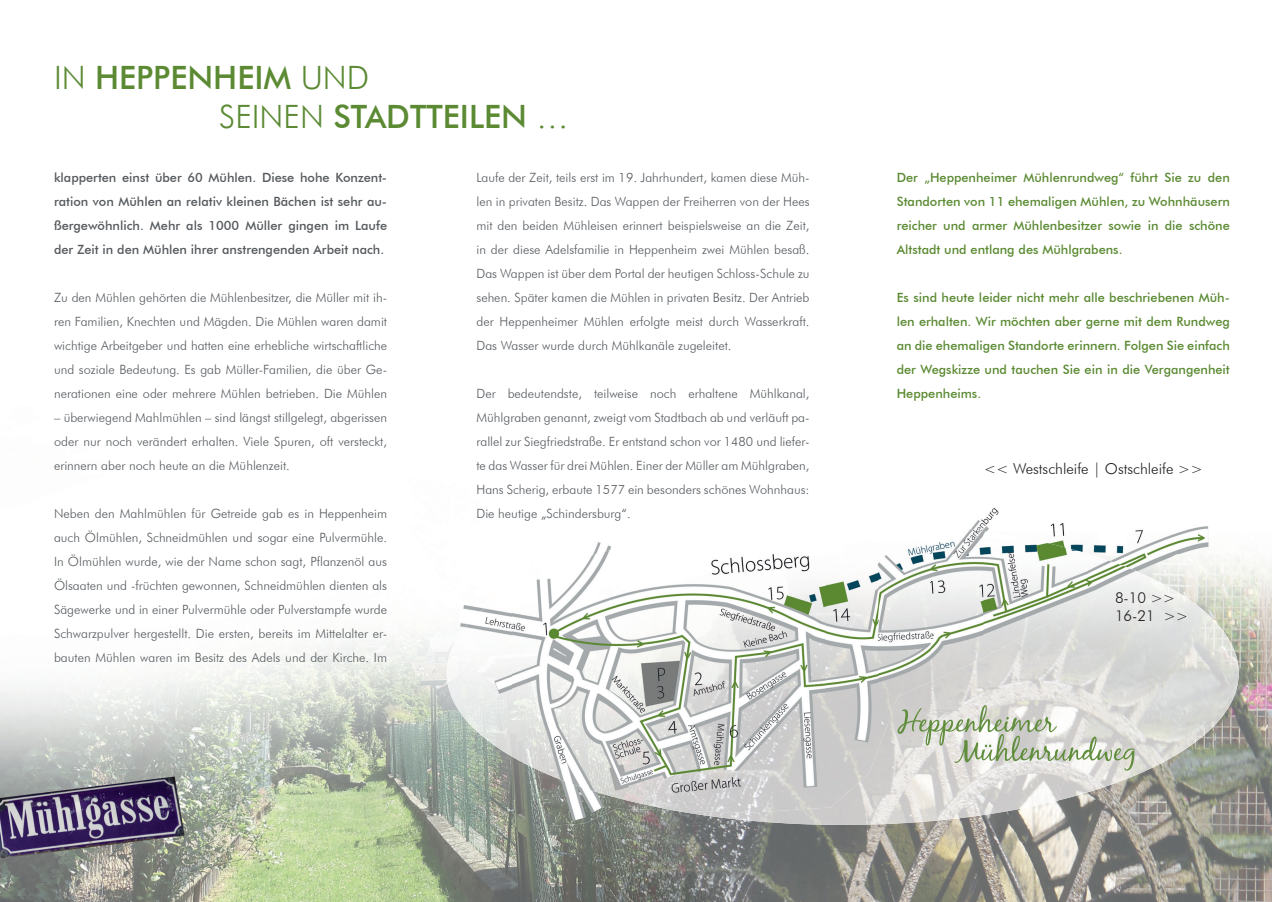
<style>
.page{position:relative;width:1272px;height:902px;background:#fff}
.page>*{position:absolute;margin:0;border:0;box-sizing:border-box;transform-origin:0 0}
.t1{font:500 32.1px/38.5px "Futura BT";color:#5b8a33}
.t2{font:300 15px/18px "Futura BT";color:#231f20}
.t3{font:300 12.75px/24px "Futura BT";color:#555a5e;text-align:justify}
.t4{font:500 12.75px/24px "Futura BT";color:#5b8a33;text-align:justify}
.t5{font:500 12.75px/24px "Futura BT";color:#555a5e;text-align:justify}
.s1{font-weight:300}
</style>
<div class="page">
<img style="left:0;top:558px;width:1271px;height:343px">
<img style="left:1028px;top:573px;width:210px;height:201px">
<img style="left:446px;top:587px;width:53px;height:161px">
<img style="left:922px;top:657px;width:106px;height:164px">
<img style="left:499px;top:698px;width:12px;height:72px">
<img style="left:869px;top:748px;width:53px;height:76px">
<img style="left:816px;top:807px;width:53px;height:17px">
<img style="left:674px;top:812px;width:142px;height:12px">
<img style="left:1027px;top:774px;width:111px;height:33px">
<img style="left:0;top:769px;width:190px;height:96px">
<img style="left:935px;top:705px;width:49px;height:25px">
<img style="left:538px;top:812px;width:65px;height:14px">
<img style="left:602px;top:812px;width:72px;height:3px">
<img style="left:498px;top:559px;width:13px;height:30px">
<img style="left:974px;top:508px;width:252px;height:65px">
<img style="left:511px;top:542px;width:315px;height:270px">
<img style="left:825px;top:542px;width:54px;height:265px">
<img style="left:878px;top:542px;width:53px;height:206px">
<img style="left:459px;top:589px;width:53px;height:109px">
<img style="left:930px;top:525px;width:54px;height:156px">
<img style="left:983px;top:531px;width:105px;height:126px">
<img style="left:1087px;top:553px;width:54px;height:48px">
<h1 class="t1" style="left:219px;top:58px;width:351px;text-indent:-165px"><span class="s1">IN</span> HEPPENHEIM <span class="s1">UND<br>SEINEN</span> STADTTEILEN <span class="s1">…</span></h1>
<p class="t5" style="left:54px;top:165px;width:334px">klapperten einst über 60 Mühlen. Diese hohe Konzent&shy;ration von Mühlen an relativ kleinen Bächen ist sehr au&shy;ßergewöhnlich. Mehr als 1000 Müller gingen im Laufe der Zeit in den Mühlen ihrer anstrengenden Arbeit nach.</p>
<p class="t3" style="left:54px;top:285px;width:334px">Zu den Mühlen gehörten die Mühlenbesitzer, die Müller mit ih&shy;ren Familien, Knechten und Mägden. Die Mühlen waren damit wichtige Arbeitgeber und hatten eine erhebliche wirtschaftliche und soziale Bedeutung. Es gab Müller-Familien, die über Ge&shy;nerationen eine oder mehrere Mühlen betrieben. Die Mühlen</p>
<p class="t3" style="left:54px;top:405px;width:334px">– überwiegend Mahlmühlen – sind längst stillgelegt, abgerissen oder nur noch verändert erhalten. Viele Spuren, oft versteckt, erinnern aber noch heute an die Mühlenzeit.</p>
<p class="t3" style="left:54px;top:501px;width:334px">Neben den Mahlmühlen für Getreide gab es in Heppenheim auch Ölmühlen, Schneidmühlen und sogar eine Pulvermühle.<br>In Ölmühlen wurde, wie der Name schon sagt, Pflanzenöl aus Ölsaaten und -früchten gewonnen, Schneidmühlen dienten als Sägewerke und in einer Pulvermühle oder Pulverstampfe wurde Schwarzpulver hergestellt. Die ersten, bereits im Mittelalter er&shy;bauten Mühlen waren im Besitz des Adels und der Kirche. Im</p>
<p class="t3" style="left:476px;top:165px;width:334px">Laufe der Zeit, teils erst im 19. Jahrhundert, kamen diese Müh&shy;len in privaten Besitz. Das Wappen der Freiherren von der Hees mit den beiden Mühleisen erinnert beispielsweise an die Zeit, in der diese Adelsfamilie in Heppenheim zwei Mühlen besaß.<br>Das Wappen ist über dem Portal der heutigen Schloss-Schule zu sehen. Später kamen die Mühlen in privaten Besitz. Der Antrieb der Heppenheimer Mühlen erfolgte meist durch Wasserkraft.<br>Das Wasser wurde durch Mühlkanäle zugeleitet.</p>
<p class="t3" style="left:476px;top:381px;width:334px">Der bedeutendste, teilweise noch erhaltene Mühlkanal, Mühlgraben genannt, zweigt vom Stadtbach ab und verläuft pa&shy;rallel zur Siegfriedstraße. Er entstand schon vor 1480 und liefer&shy;te das Wasser für drei Mühlen. Einer der Müller am Mühlgraben, Hans Scherig, erbaute 1577 ein besonders schönes Wohnhaus:<br>Die heutige „Schindersburg“.</p>
<p class="t4" style="left:896px;top:165px;width:334px">Der „Heppenheimer Mühlenrundweg“ führt Sie zu den Standorten von 11 ehemaligen Mühlen, zu Wohnhäusern reicher und armer Mühlenbesitzer sowie in die schöne Altstadt und entlang des Mühlgrabens.</p>
<p class="t4" style="left:896px;top:285px;width:334px">Es sind heute leider nicht mehr alle beschriebenen Müh&shy;len erhalten. Wir möchten aber gerne mit dem Rundweg an die ehemaligen Standorte erinnern. Folgen Sie einfach der Wegskizze und tauchen Sie ein in die Vergangenheit Heppenheims.</p>
<p class="t2" style="left:983px;top:459px;width:221px">&lt;&lt; Westschleife | Ostschleife &gt;&gt;</p>
<p class="t2" style="left:1114px;top:588px;width:75px">8-10 &gt;&gt;<br>16-21 &gt;&gt;</p>
</div>
